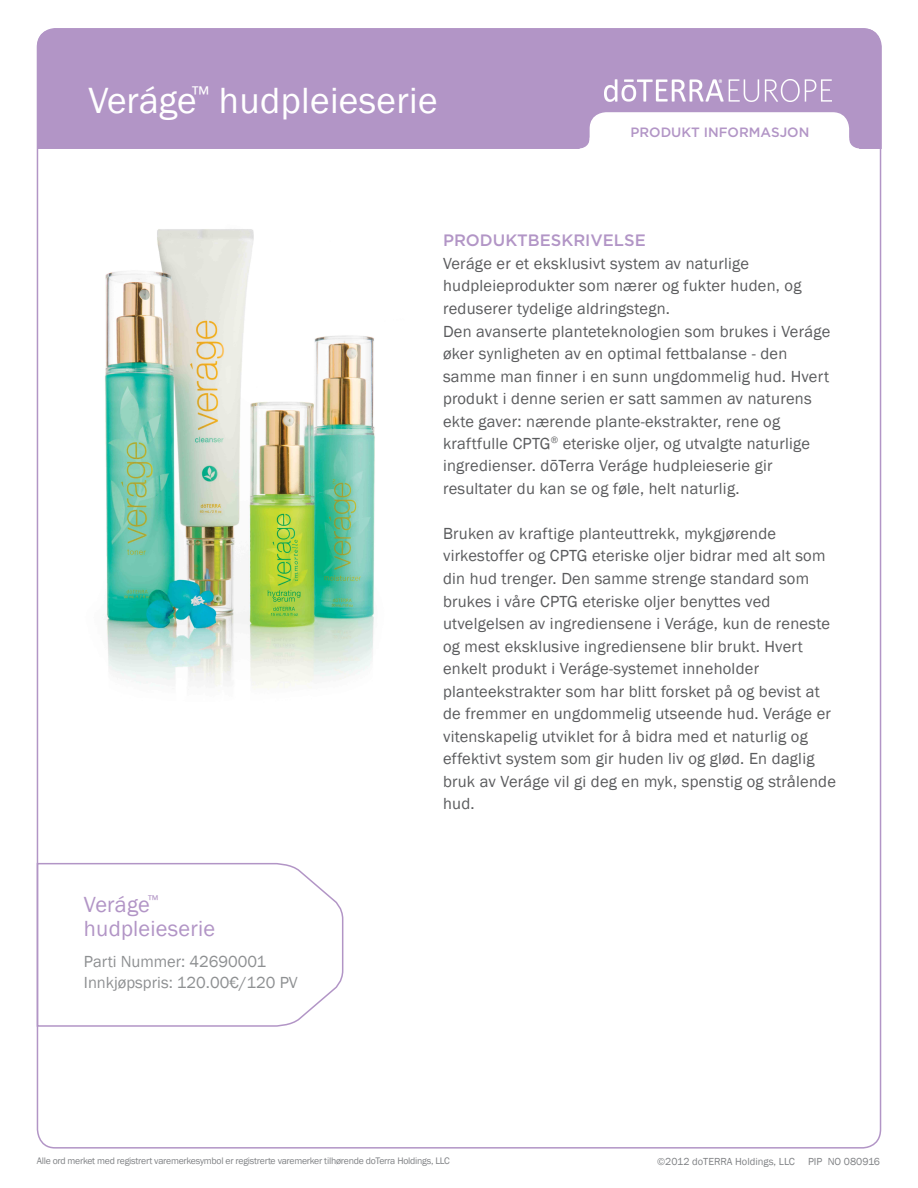
<style>
.page{position:relative;width:918px;height:1188px;background:#fff}
.page>*{position:absolute;margin:0;border:0;box-sizing:border-box;transform-origin:0 0}
.t1{font:37.5px "Franklin Gothic";letter-spacing:.01em;color:#fff}
.t2{font:22.5px/24px "Franklin Gothic";letter-spacing:.01em;color:#b295c6}
.t3{font:16.5px/22.5px "Franklin Gothic";letter-spacing:.015em;color:#5a5b5d}
.t4{font:16.5px/21px "Franklin Gothic";color:#8e9092}
.t5{font:500 16.5px "Gotham";color:#b295c6}
.t6{font:500 13.5px "Gotham";color:#b295c6}
.t7{font:10.5px "Franklin Gothic";color:#808285}
.t8{font:9.75px "Franklin Gothic";letter-spacing:-.025em;color:#808285}
</style>
<div class="page">
<img style="left:105px;top:229px;width:270px;height:462px">
<div style="left:37px;top:29px;width:845px;height:120px;background:#b295c6"></div>
<svg style="left:580px;top:112px;width:279px;height:37px"></svg>
<svg style="left:36px;top:862px;width:308px;height:165px"></svg>
<img style="left:604px;top:80px;width:227px;height:22px">
<h1 class="t1" style="left:88px;top:78px;width:351px">Veráge<sup>™</sup> hudpleieserie</h1>
<p class="t6" style="left:630px;top:124px;width:181px">PRODUKT INFORMASJON</p>
<h2 class="t2" style="left:84px;top:893px;width:133px">Veráge<sup>™ </sup>hudpleieserie</h2>
<p class="t4" style="left:84px;top:952px;width:215px">Parti Nummer: 42690001<br>Innkjøpspris: 120.00€/120 PV</p>
<p class="t5" style="left:443px;top:230px;width:204px">PRODUKTBESKRIVELSE</p>
<p class="t3" style="left:443px;top:253px;width:389px">Veráge er et eksklusivt system av naturlige hudpleieprodukter som nærer og fukter huden, og reduserer tydelige aldringstegn.<br>Den avanserte planteteknologien som brukes i Veráge øker synligheten av en optimal fettbalanse - den samme man finner i en sunn ungdommelig hud. Hvert produkt i denne serien er satt sammen av naturens ekte gaver: nærende plante-ekstrakter, rene og kraftfulle CPTG<sup>®</sup> eteriske oljer, og utvalgte naturlige ingredienser. dōTerra Veráge hudpleieserie gir resultater du kan se og føle, helt naturlig.</p>
<p class="t3" style="left:443px;top:523px;width:395px">Bruken av kraftige planteuttrekk, mykgjørende virkestoffer og CPTG eteriske oljer bidrar med alt som din hud trenger. Den samme strenge standard som brukes i våre CPTG eteriske oljer benyttes ved utvelgelsen av ingrediensene i Veráge, kun de reneste og mest eksklusive ingrediensene blir brukt. Hvert enkelt produkt i Veráge-systemet inneholder planteekstrakter som har blitt forsket på og bevist at de fremmer en ungdommelig utseende hud. Veráge er vitenskapelig utviklet for å bidra med et naturlig og effektivt system som gir huden liv og glød. En daglig bruk av Veráge vil gi deg en myk, spenstig og strålende hud.</p>
<p class="t8" style="left:37px;top:1155px;width:415px">Alle ord merket med registrert varemerkesymbol er registrerte varemerker tilhørende doTerra Holdings, LLC</p>
<p class="t7" style="left:657px;top:1155px;width:139px">©2012 doTERRA Holdings, LLC</p>
<p class="t7" style="left:808px;top:1155px;width:73px">PIP NO 080916</p>
</div>
